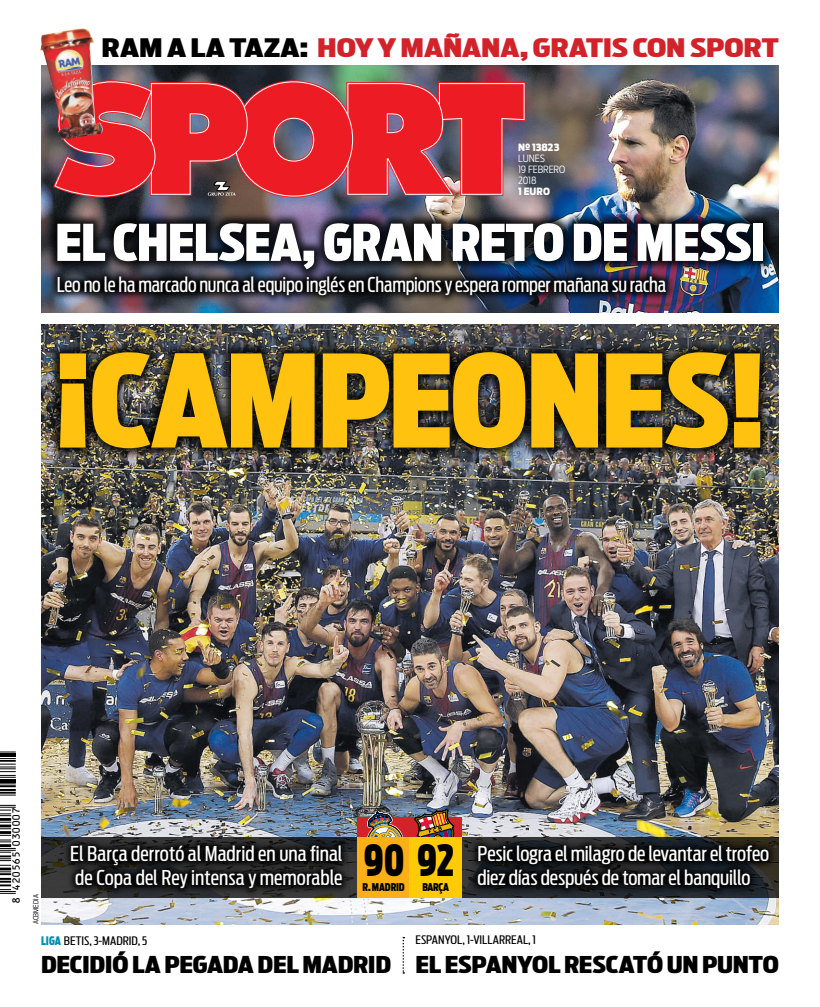
<style>
.page{position:relative;width:820px;height:1007px;background:#fff}
.page>*{position:absolute;margin:0;border:0;box-sizing:border-box;transform-origin:0 0}
.t1{font:900 126.9px "Antenna Extra Cond";color:#ffc20e;scale:1.09 1}
.t2{font:900 50.1px "Antenna Extra Cond";letter-spacing:-.015em;color:#fff;scale:1.13 1}
.t3{font:900 42.5px "Antenna Extra Cond";color:#000;scale:.9 1}
.t4{font:900 25.3px "Antenna Extra Cond";letter-spacing:-.005em;color:#d2232a;scale:1.36 1}
.t5{font:900 23px "Antenna Extra Cond";letter-spacing:-.01em;color:#000;scale:1.25 1}
.t6{font:20.3px/24px "Antenna Extra Cond";letter-spacing:-.01em;color:#fff;scale:1.13 1}
.t7{font:20.3px "Antenna Extra Cond";letter-spacing:-.01em;color:#fff;scale:1.07 1}
.t8{font:11.7px "Antenna Extra Cond";color:#000;scale:1.21 1}
.t9{font:900 10.6px "Antenna Extra Cond";color:#000}
.t10{font:10px "Film Bars 004";letter-spacing:-.065em;color:#000}
.t11{font:300 9.9px/11px "Antenna Cond";letter-spacing:-.01em;color:#fff}
.t12{font:900 9.9px "Antenna Cond";color:#fff}
.t13{font:300 7px "Antenna Cond";letter-spacing:.01em;color:#000}
.s1{color:#000}
.s2{font-weight:900;color:#008fb1}
</style>
<div class="page">
<img style="left:41px;top:66px;width:737px;height:246px">
<svg style="left:0;top:804px;width:16px;height:89px"></svg>
<svg style="left:0;top:783px;width:16px;height:12px"></svg>
<svg style="left:0;top:779px;width:16px;height:3px"></svg>
<svg style="left:0;top:758px;width:16px;height:19px"></svg>
<hr style="left:0;top:753px;width:16px;height:4px;background:#000">
<svg style="left:0;top:751px;width:16px;height:1px"></svg>
<img style="left:41px;top:324px;width:737px;height:600px">
<img style="left:51px;top:79px;width:475px;height:120px">
<img style="left:40px;top:28px;width:63px;height:112px">
<svg style="left:402px;top:936px;width:2px;height:37px"></svg>
<div style="left:44px;top:210px;width:732px;height:72px;background:#000;opacity:.85"></div>
<div style="left:47px;top:339px;width:725px;height:122px;background:#000;opacity:.85"></div>
<svg style="left:41px;top:837px;width:426px;height:60px;background:#393731"></svg>
<svg style="left:61px;top:836px;width:290px;height:62px;background:#191a1b"></svg>
<img style="left:47px;top:267px;width:628px;height:38px">
<svg style="left:467px;top:836px;width:311px;height:62px;background:#151718"></svg>
<div style="left:357px;top:817px;width:104px;height:21px;background:#d2232a"></div>
<img style="left:365px;top:805px;width:96px;height:32px">
<div style="left:357px;top:837px;width:104px;height:60px;background:#fcaf17"></div>
<div style="left:409px;top:837px;width:52px;height:60px;background:#ffcb05"></div>
<p class="t4" style="left:102px;top:32px;width:499px"><span class="s1">RAM A LA TAZA:</span> HOY Y MAÑANA, GRATIS CON SPORT</p>
<p class="t12" style="left:518px;top:142px;width:43px">Nº 13823</p>
<p class="t11" style="left:518px;top:153px;width:49px">LUNES<br>19 FEBRERO<br>2018</p>
<p class="t12" style="left:518px;top:186px;width:33px">1 EURO</p>
<h2 class="t2" style="left:55px;top:213px;width:630px">EL CHELSEA, GRAN RETO DE MESSI</h2>
<p class="t7" style="left:57px;top:273px;width:571px">Leo no le ha marcado nunca al equipo inglés en Champions y espera romper mañana su racha</p>
<h1 class="t1" style="left:51px;top:325px;width:102px">¡CAMPEONES</h1>
<h1 class="t1" style="left:725px;top:325px;width:42px">!</h1>
<p class="t10" style="left:11px;top:903px;width:99px;rotate:-90deg">8 420565 030007</p>
<p class="t13" style="left:32px;top:924px;width:32px;rotate:-90deg">ACBMEDIA</p>
<p class="t6" style="left:70px;top:841px;width:242px">El Barça derrotó al Madrid en una final de Copa del Rey intensa y memorable</p>
<h3 class="t3" style="left:363px;top:835px;width:103px">90 92</h3>
<p class="t9" style="left:362px;top:880px;width:16px">R. MADRID</p>
<p class="t9" style="left:422px;top:880px;width:28px">BARÇA</p>
<p class="t6" style="left:477px;top:841px;width:259px">Pesic logra el milagro de levantar el trofeo diez días después de tomar el banquillo</p>
<p class="t8" style="left:41px;top:933px;width:89px"><span class="s2">LIGA</span> betis, 3-madrid, 5</p>
<p class="t5" style="left:41px;top:950px;width:281px">DECIDIÓ LA PEGADA DEL MADRID</p>
<p class="t8" style="left:415px;top:933px;width:101px">espanyol, 1-villarreal, 1</p>
<p class="t5" style="left:415px;top:950px;width:292px">EL ESPANYOL RESCATÓ UN PUNTO</p>
</div>
